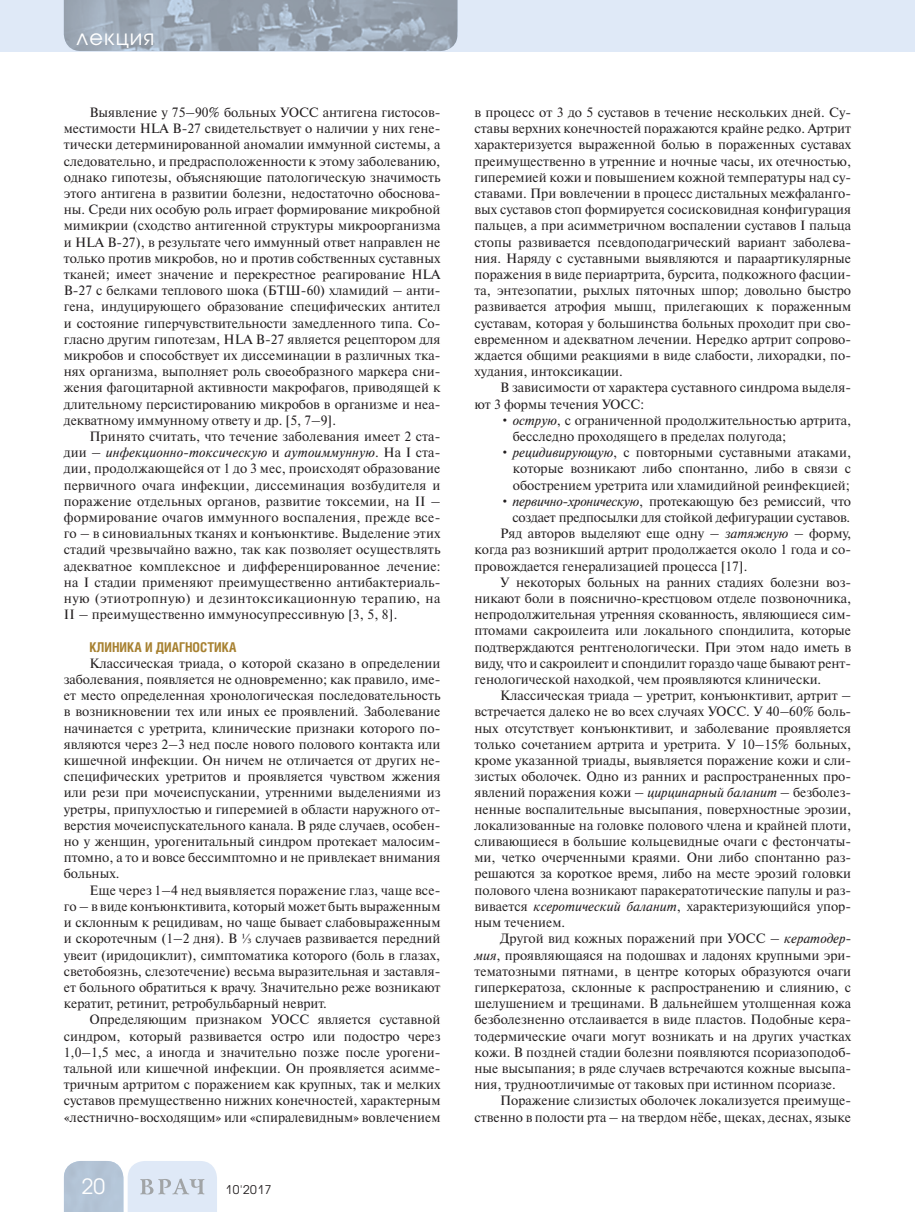
<style>
.page{position:relative;width:915px;height:1212px;background:#fff}
.page>*{position:absolute;margin:0;border:0;box-sizing:border-box;transform-origin:0 0}
.t1{font:21px "Avant Garde Gothic C";letter-spacing:.05em;color:#fff}
.t2{font:13.5px/16.2px "Newton C";color:#231f20;text-align:justify}
.t3{font:700 13.5px "Helios Cond";color:#a78131}
.t4{font:12px "Avant Garde Gothic C";letter-spacing:.05em;color:#231f20}
.s1{font-style:italic}
.s2{font-family:"Times New Roman"}
</style>
<div class="page">
<div style="left:0;top:0;width:914px;height:51px;background:#dfe9f7"></div>
<img style="left:64px;top:0;width:393px;height:51px">
<svg style="left:64px;top:1161px;width:153px;height:51px;background:#cdd9e7"></svg>
<h1 class="t1" style="left:77px;top:27px;width:79px">лекция</h1>
<p class="t2" style="left:64px;top:106px;width:378px;text-indent:26px">Выявление у 75–90% больных УОСС антигена гистосов&shy;местимости HLA B-27 свидетельствует о наличии у них гене&shy;тически детерминированной аномалии иммунной системы, а следовательно, и предрасположенности к этому заболеванию, однако гипотезы, объясняющие патологическую значимость этого антигена в развитии болезни, недостаточно обоснова&shy;ны. Среди них особую роль играет формирование микробной мимикрии (сходство антигенной структуры микроорганизма и НLА В-27), в результате чего иммунный ответ направлен не только против микробов, но и против собственных суставных тканей; имеет значение и перекрестное реагирование HLA B-27 с белками теплового шока (БТШ-60) хламидий – анти&shy;гена, индуцирующего образование специфических антител и состояние гиперчувствительности замедленного типа. Со&shy;гласно другим гипотезам, НLА В-27 является рецептором для микробов и способствует их диссеминации в различных тка&shy;нях организма, выполняет роль своеобразного маркера сни&shy;жения фагоцитарной активности макрофагов, приводящей к длительному персистированию микробов в организме и неа&shy;декватному иммунному ответу и др. [5, 7–9].</p>
<p class="t2" style="left:64px;top:430px;width:378px;text-indent:26px">Принято считать, что течение заболевания имеет 2 ста&shy;дии – <span class="s1">инфекционно-токсическую</span> и <span class="s1">аутоиммунную</span>. На I ста&shy;дии, продолжающейся от 1 до 3 мес, происходят образование первичного очага инфекции, диссеминация возбудителя и поражение отдельных органов, развитие токсемии, на II – формирование очагов иммунного воспаления, прежде все&shy;го – в синовиальных тканях и конъюнктиве. Выделение этих стадий чрезвычайно важно, так как позволяет осуществлять адекватное комплексное и дифференцированное лечение: на I стадии применяют преимущественно антибактериаль&shy;ную (этиотропную) и дезинтоксикационную терапию, на II – преимущественно иммуносупрессивную [3, 5, 8].</p>
<p class="t3" style="left:89px;top:641px;width:148px">КЛИНИКА И ДИАГНОСТИКА</p>
<p class="t2" style="left:64px;top:656px;width:378px;text-indent:26px">Классическая триада, о которой сказано в определении заболевания, появляется не одновременно; как правило, име&shy;ет место определенная хронологическая последовательность в возникновении тех или иных ее проявлений. Заболевание начинается с уретрита, клинические признаки которого по&shy;являются через 2–3 нед после нового полового контакта или кишечной инфекции. Он ничем не отличается от других не&shy;специфических уретритов и проявляется чувством жжения или рези при мочеиспускании, утренними выделениями из уретры, припухлостью и гиперемией в области наружного от&shy;верстия мочеиспускательного канала. В ряде случаев, особен&shy;но у женщин, урогенитальный синдром протекает малосим&shy;птомно, а то и вовсе бессимптомно и не привлекает внимания больных.</p>
<p class="t2" style="left:64px;top:883px;width:378px;text-indent:26px">Еще через 1–4 нед выявляется поражение глаз, чаще все&shy;го – в виде конъюнктивита, который может быть выраженным и склонным к рецидивам, но чаще бывает слабовыраженным и скоротечным (1–2 дня). В <span class="s2">⅓</span> случаев развивается передний увеит (иридоциклит), симптоматика которого (боль в глазах, светобоязнь, слезотечение) весьма выразительная и заставля&shy;ет больного обратиться к врачу. Значительно реже возникают кератит, ретинит, ретробульбарный неврит.</p>
<p class="t2" style="left:64px;top:1013px;width:378px;text-indent:26px">Определяющим признаком УОСС является суставной синдром, который развивается остро или подостро через 1,0–1,5 мес, а иногда и значительно позже после урогени&shy;тальной или кишечной инфекции. Он проявляется асимме&shy;тричным артритом с поражением как крупных, так и мелких суставов премущественно нижних конечностей, характерным «лестнично-восходящим» или «спиралевидным» вовлечением</p>
<h1 class="t1" style="left:82px;top:1177px;width:25px">20</h1>
<p class="t4" style="left:225px;top:1184px;width:47px">10'2017</p>
<p class="t2" style="left:474px;top:106px;width:378px">в процесс от 3 до 5 суставов в течение нескольких дней. Су&shy;ставы верхних конечностей поражаются крайне редко. Артрит характеризуется выраженной болью в пораженных суставах преимущественно в утренние и ночные часы, их отечностью, гиперемией кожи и повышением кожной температуры над су&shy;ставами. При вовлечении в процесс дистальных межфаланго&shy;вых суставов стоп формируется сосисковидная конфигурация пальцев, а при асимметричном воспалении суставов I пальца стопы развивается псевдоподагрический вариант заболева&shy;ния. Наряду с суставными выявляются и параартикулярные поражения в виде периартрита, бурсита, подкожного фасции&shy;та, энтезопатии, рыхлых пяточных шпор; довольно быстро развивается атрофия мышц, прилегающих к пораженным суставам, которая у большинства больных проходит при сво&shy;евременном и адекватном лечении. Нередко артрит сопрово&shy;ждается общими реакциями в виде слабости, лихорадки, по&shy;худания, интоксикации.</p>
<p class="t2" style="left:474px;top:381px;width:378px;text-indent:26px">В зависимости от характера суставного синдрома выделя&shy;ют 3 формы течения УОСС:</p>
<p class="t2" style="left:512px;top:413px;width:340px;text-indent:-13px">• <span class="s1">острую</span>, с ограниченной продолжительностью артрита, бесследно проходящего в пределах полугода;</p>
<p class="t2" style="left:512px;top:446px;width:340px;text-indent:-13px">• <span class="s1">рецидивирующую</span>, с повторными суставными атаками, которые возникают либо спонтанно, либо в связи с обострением уретрита или хламидийной реинфекцией;</p>
<p class="t2" style="left:500px;top:494px;width:352px">• <span class="s1">первично-хроническую</span>, протекающую без ремиссий, что</p>
<p class="t2" style="left:512px;top:511px;width:339px">создает предпосылки для стойкой дефигурации суставов.</p>
<p class="t2" style="left:500px;top:527px;width:352px">Ряд авторов выделяют еще одну – <span class="s1">затяжную</span> – форму,</p>
<p class="t2" style="left:474px;top:543px;width:378px">когда раз возникший артрит продолжается около 1 года и со-</p>
<p class="t2" style="left:474px;top:559px;width:274px">провождается генерализацией процесса [17].</p>
<p class="t2" style="left:500px;top:575px;width:352px">У некоторых больных на ранних стадиях болезни воз-</p>
<p class="t2" style="left:474px;top:592px;width:378px">никают боли в пояснично-крестцовом отделе позвоночника,</p>
<p class="t2" style="left:474px;top:608px;width:378px">непродолжительная утренняя скованность, являющиеся сим-</p>
<p class="t2" style="left:474px;top:624px;width:378px">птомами сакроилеита или локального спондилита, которые</p>
<p class="t2" style="left:474px;top:640px;width:378px">подтверждаются рентгенологически. При этом надо иметь в</p>
<p class="t2" style="left:474px;top:656px;width:378px">виду, что и сакроилеит и спондилит гораздо чаще бывают рент-</p>
<p class="t2" style="left:474px;top:673px;width:348px">генологической находкой, чем проявляются клинически.</p>
<p class="t2" style="left:500px;top:689px;width:352px">Классическая триада – уретрит, конъюнктивит, артрит –</p>
<p class="t2" style="left:474px;top:705px;width:378px">встречается далеко не во всех случаях УОСС. У 40–60% боль-</p>
<p class="t2" style="left:474px;top:721px;width:378px">ных отсутствует конъюнктивит, и заболевание проявляется</p>
<p class="t2" style="left:474px;top:737px;width:378px">только сочетанием артрита и уретрита. У 10–15% больных,</p>
<p class="t2" style="left:474px;top:754px;width:378px">кроме указанной триады, выявляется поражение кожи и сли-</p>
<p class="t2" style="left:474px;top:770px;width:378px">зистых оболочек. Одно из ранних и распространенных про-</p>
<p class="t2" style="left:474px;top:786px;width:378px">явлений поражения кожи – <span class="s1">цирцинарный баланит</span> – безболез-</p>
<p class="t2" style="left:474px;top:802px;width:378px">ненные воспалительные высыпания, поверхностные эрозии,</p>
<p class="t2" style="left:474px;top:818px;width:378px">локализованные на головке полового члена и крайней плоти,</p>
<p class="t2" style="left:474px;top:835px;width:378px">сливающиеся в большие кольцевидные очаги с фестончаты-</p>
<p class="t2" style="left:474px;top:851px;width:378px">ми, четко очерченными краями. Они либо спонтанно раз-</p>
<p class="t2" style="left:474px;top:867px;width:378px">решаются за короткое время, либо на месте эрозий головки</p>
<p class="t2" style="left:474px;top:883px;width:378px">полового члена возникают паракератотические папулы и раз-</p>
<p class="t2" style="left:474px;top:899px;width:378px">вивается <span class="s1">ксеротический баланит</span>, характеризующийся упор-</p>
<p class="t2" style="left:474px;top:916px;width:92px">ным течением.</p>
<p class="t2" style="left:500px;top:932px;width:352px">Другой вид кожных поражений при УОСС – <span class="s1">кератодер-</span></p>
<p class="t2" style="left:474px;top:948px;width:378px"><span class="s1">мия</span>, проявляющаяся на подошвах и ладонях крупными эри-</p>
<p class="t2" style="left:474px;top:964px;width:378px">тематозными пятнами, в центре которых образуются очаги</p>
<p class="t2" style="left:474px;top:980px;width:378px">гиперкератоза, склонные к распространению и слиянию, с</p>
<p class="t2" style="left:474px;top:997px;width:378px">шелушением и трещинами. В дальнейшем утолщенная кожа</p>
<p class="t2" style="left:474px;top:1013px;width:378px">безболезненно отслаивается в виде пластов. Подобные кера-</p>
<p class="t2" style="left:474px;top:1029px;width:378px">тодермические очаги могут возникать и на других участках</p>
<p class="t2" style="left:474px;top:1045px;width:378px">кожи. В поздней стадии болезни появляются псориазоподоб-</p>
<p class="t2" style="left:474px;top:1061px;width:378px">ные высыпания; в ряде случаев встречаются кожные высыпа-</p>
<p class="t2" style="left:474px;top:1078px;width:362px">ния, трудноотличимые от таковых при истинном псориазе.</p>
<p class="t2" style="left:500px;top:1094px;width:352px">Поражение слизистых оболочек локализуется преимуще-</p>
<p class="t2" style="left:474px;top:1110px;width:378px">ственно в полости рта – на твердом нёбе, щеках, деснах, языке</p>
</div>
